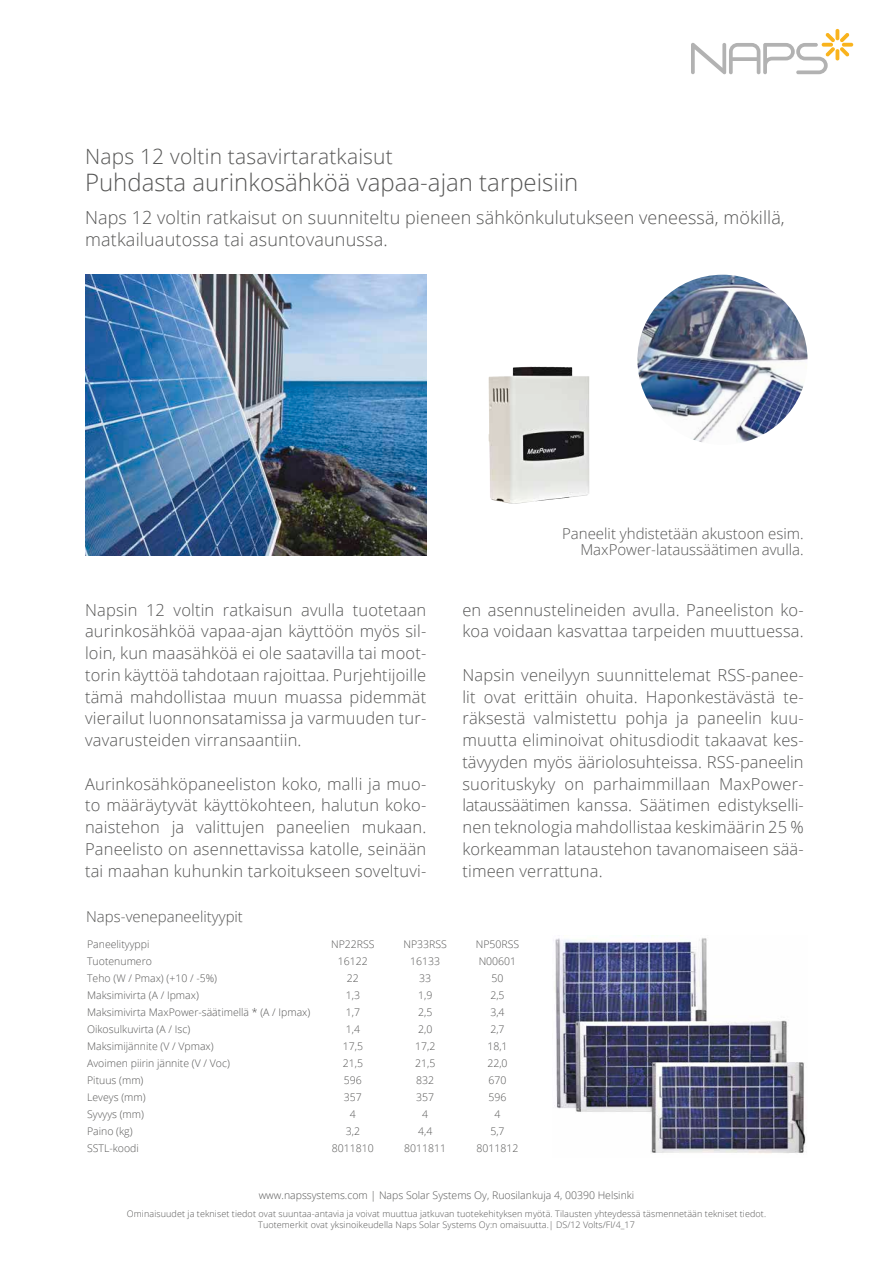
<style>
.page{position:relative;width:893px;height:1263px;background:#fff}
.page>*{position:absolute;margin:0;border:0;box-sizing:border-box;transform-origin:0 0}
.t1{font:300 24px "Open Sans";color:#565655}
.t2{font:300 21px "Open Sans";letter-spacing:.01em;color:#565655}
.t3{font:300 18px/22.5px "Open Sans";letter-spacing:.005em;color:#565655}
.t4{font:300 16.5px/21.8px "Open Sans";letter-spacing:.01em;color:#565655;text-align:justify}
.t5{font:300 15px/16.5px "Open Sans";color:#565655;text-align:right}
.t6{font:300 10.5px "Open Sans";color:#565655}
.t7{font:300 9px/10.5px "Open Sans";letter-spacing:.01em;color:#565655;text-align:center}
</style>
<div class="page">
<svg style="left:835px;top:29px;width:4px;height:11px"></svg>
<svg style="left:842px;top:43px;width:11px;height:4px"></svg>
<svg style="left:691px;top:33px;width:158px;height:42px"></svg>
<img style="left:85px;top:275px;width:341px;height:280px">
<img style="left:637px;top:275px;width:170px;height:170px;border-radius:85px">
<img style="left:488px;top:367px;width:51px;height:137px">
<img style="left:554px;top:935px;width:252px;height:219px">
<p class="t2" style="left:85px;top:142px;width:309px">Naps 12 voltin tasavirtaratkaisut</p>
<h1 class="t1" style="left:85px;top:166px;width:495px">Puhdasta aurinkosähköä vapaa-ajan tarpeisiin</h1>
<p class="t3" style="left:85px;top:206px;width:701px">Naps 12 voltin ratkaisut on suunniteltu pieneen sähkönkulutukseen veneessä, mökillä, matkailuautossa tai asuntovaunussa.</p>
<p class="t4" style="left:85px;top:598px;width:343px">Napsin 12 voltin ratkaisun avulla tuotetaan aurinkosähköä vapaa-ajan käyttöön myös sil&shy;loin, kun maasähköä ei ole saatavilla tai moot&shy;torin käyttöä tahdotaan rajoittaa. Purjehtijoille tämä mahdollistaa muun muassa pidemmät vierailut luonnonsatamissa ja varmuuden tur&shy;vavarusteiden virransaantiin.</p>
<p class="t4" style="left:85px;top:772px;width:343px">Aurinkosähköpaneeliston koko, malli ja muo&shy;to määräytyvät käyttökohteen, halutun koko&shy;naistehon ja valittujen paneelien mukaan.<br>Paneelisto on asennettavissa katolle, seinään tai maahan kuhunkin tarkoitukseen soveltuvi-</p>
<p class="t5" style="left:562px;top:525px;width:243px">Paneelit yhdistetään akustoon esim.<br>MaxPower-lataussäätimen avulla.</p>
<p class="t4" style="left:462px;top:598px;width:343px">en asennustelineiden avulla. Paneeliston ko&shy;koa voidaan kasvattaa tarpeiden muuttuessa.</p>
<p class="t4" style="left:462px;top:664px;width:343px">Napsin veneilyyn suunnittelemat RSS-panee&shy;lit ovat erittäin ohuita. Haponkestävästä te&shy;räksestä valmistettu pohja ja paneelin kuu&shy;muutta eliminoivat ohitusdiodit takaavat kes&shy;tävyyden myös ääriolosuhteissa. RSS-paneelin suorituskyky on parhaimmillaan MaxPower&shy;lataussäätimen kanssa. Säätimen edistykselli&shy;nen teknologia mahdollistaa keskimäärin 25 % korkeamman lataustehon tavanomaiseen sää&shy;timeen verrattuna.</p>
<p class="t5" style="left:86px;top:908px;width:158px">Naps-venepaneelityypit</p>
<p class="t6" style="left:87px;top:937px;width:64px">Paneelityyppi</p>
<p class="t6" style="left:331px;top:937px;width:45px">NP22RSS</p>
<p class="t6" style="left:403px;top:937px;width:45px">NP33RSS</p>
<p class="t6" style="left:476px;top:937px;width:45px">NP50RSS</p>
<p class="t6" style="left:87px;top:954px;width:66px">Tuotenumero</p>
<p class="t6" style="left:338px;top:954px;width:31px">16122</p>
<p class="t6" style="left:410px;top:954px;width:31px">16133</p>
<p class="t6" style="left:479px;top:954px;width:39px">N00601</p>
<p class="t6" style="left:87px;top:971px;width:131px">Teho (W / Pmax) (+10 / -5%)</p>
<p class="t6" style="left:347px;top:971px;width:13px">22</p>
<p class="t6" style="left:419px;top:971px;width:13px">33</p>
<p class="t6" style="left:491px;top:971px;width:13px">50</p>
<p class="t6" style="left:87px;top:988px;width:113px">Maksimivirta (A / Ipmax)</p>
<p class="t6" style="left:346px;top:988px;width:16px">1,3</p>
<p class="t6" style="left:418px;top:988px;width:16px">1,9</p>
<p class="t6" style="left:490px;top:988px;width:16px">2,5</p>
<p class="t6" style="left:87px;top:1005px;width:225px">Maksimivirta MaxPower-säätimellä * (A / Ipmax)</p>
<p class="t6" style="left:346px;top:1005px;width:16px">1,7</p>
<p class="t6" style="left:418px;top:1005px;width:16px">2,5</p>
<p class="t6" style="left:490px;top:1005px;width:16px">3,4</p>
<p class="t6" style="left:87px;top:1022px;width:105px">Oikosulkuvirta (A / Isc)</p>
<p class="t6" style="left:346px;top:1022px;width:16px">1,4</p>
<p class="t6" style="left:418px;top:1022px;width:16px">2,0</p>
<p class="t6" style="left:490px;top:1022px;width:16px">2,7</p>
<p class="t6" style="left:87px;top:1039px;width:128px">Maksimijännite (V / Vpmax)</p>
<p class="t6" style="left:343px;top:1039px;width:22px">17,5</p>
<p class="t6" style="left:415px;top:1039px;width:22px">17,2</p>
<p class="t6" style="left:487px;top:1039px;width:22px">18,1</p>
<p class="t6" style="left:87px;top:1056px;width:144px">Avoimen piirin jännite (V / Voc)</p>
<p class="t6" style="left:343px;top:1056px;width:22px">21,5</p>
<p class="t6" style="left:415px;top:1056px;width:22px">21,5</p>
<p class="t6" style="left:487px;top:1056px;width:22px">22,0</p>
<p class="t6" style="left:87px;top:1073px;width:58px">Pituus (mm)</p>
<p class="t6" style="left:344px;top:1073px;width:19px">596</p>
<p class="t6" style="left:416px;top:1073px;width:19px">832</p>
<p class="t6" style="left:488px;top:1073px;width:19px">670</p>
<p class="t6" style="left:87px;top:1090px;width:60px">Leveys (mm)</p>
<p class="t6" style="left:344px;top:1090px;width:19px">357</p>
<p class="t6" style="left:416px;top:1090px;width:19px">357</p>
<p class="t6" style="left:488px;top:1090px;width:19px">596</p>
<p class="t6" style="left:87px;top:1107px;width:58px">Syvyys (mm)</p>
<p class="t6" style="left:350px;top:1107px;width:7px">4</p>
<p class="t6" style="left:422px;top:1107px;width:7px">4</p>
<p class="t6" style="left:494px;top:1107px;width:7px">4</p>
<p class="t6" style="left:87px;top:1124px;width:47px">Paino (kg)</p>
<p class="t6" style="left:346px;top:1124px;width:16px">3,2</p>
<p class="t6" style="left:418px;top:1124px;width:16px">4,4</p>
<p class="t6" style="left:490px;top:1124px;width:16px">5,7</p>
<p class="t6" style="left:87px;top:1141px;width:53px">SSTL-koodi</p>
<p class="t6" style="left:332px;top:1141px;width:43px">8011810</p>
<p class="t6" style="left:404px;top:1141px;width:43px">8011811</p>
<p class="t6" style="left:476px;top:1141px;width:43px">8011812</p>
<p class="t6" style="left:259px;top:1188px;width:377px">www.napssystems.com | Naps Solar Systems Oy, Ruosilankuja 4, 00390 Helsinki</p>
<p class="t7" style="left:127px;top:1208px;width:641px">Ominaisuudet ja tekniset tiedot ovat suuntaa-antavia ja voivat muuttua jatkuvan tuotekehityksen myötä. Tilausten yhteydessä täsmennetään tekniset tiedot.<br>Tuotemerkit ovat yksinoikeudella Naps Solar Systems Oy:n omaisuutta.| DS/12 Volts/FI/4_17</p>
</div>
